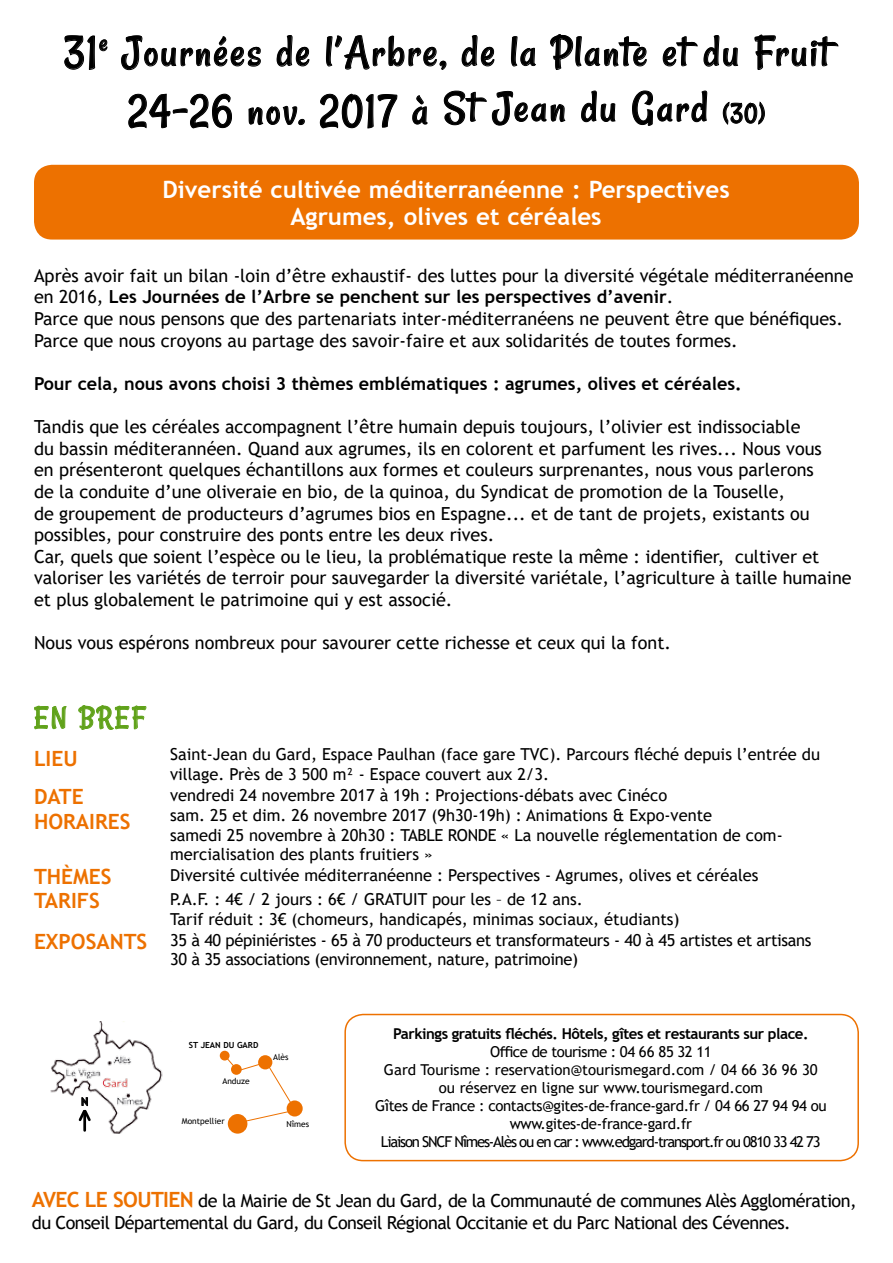
<style>
.page{position:relative;width:893px;height:1263px;background:#fff}
.page>*{position:absolute;margin:0;border:0;box-sizing:border-box;transform-origin:0 0}
.t1{font:45px/58.5px "Rancho";letter-spacing:.05em;color:#000;text-align:center}
.t2{font:30px "Rancho";letter-spacing:.1em;color:#60a21a}
.t3{font:700 24px/27px "Trebuchet MS";color:#fff;text-align:center}
.t4{font:700 21px/25.2px "Trebuchet MS";color:#ed7100}
.t5{font:18px/21.6px "Trebuchet MS";color:#000}
.t6{font:18px/21.6px "Trebuchet MS";letter-spacing:-.03em;color:#000}
.t7{font:700 18px "Trebuchet MS";color:#000}
.t8{font:16.5px/19.8px "Trebuchet MS";color:#000}
.t9{font:16.5px/19.8px "Trebuchet MS";letter-spacing:-.02em;color:#000}
.t10{font:15px/18px "Trebuchet MS";letter-spacing:-.025em;color:#000;text-align:center}
.t11{font:700 15px "Trebuchet MS";letter-spacing:-.03em;color:#000}
.t12{font:700 10.8px "Trebuchet MS";color:#000}
.t13{font:8.4px "Trebuchet MS";color:#000}
.t14{font:700 8.4px "Trebuchet MS";color:#000}
.s1{font-size:27px}
.s2{font-weight:700}
.s3{font-weight:700;font-size:21px;color:#ed7100}
</style>
<div class="page">
<svg style="left:64px;top:35px;width:44px;height:35px"></svg>
<svg style="left:121px;top:35px;width:189px;height:94px"></svg>
<svg style="left:319px;top:34px;width:520px;height:95px"></svg>
<div style="left:34px;top:165px;width:825px;height:75px;background:#ed7100;border-radius:18px"></div>
<div style="left:344px;top:1014px;width:515px;height:147px;border:2px solid #ed7100;border-radius:18px"></div>
<div style="left:287px;top:1100px;width:16px;height:16px;background:#ed7100;border-radius:50%"></div>
<div style="left:220px;top:1051px;width:10px;height:9px;background:#ed7100;border-radius:50%"></div>
<div style="left:228px;top:1114px;width:19px;height:20px;background:#ed7100;border-radius:50%"></div>
<svg style="left:224px;top:1055px;width:71px;height:69px"></svg>
<img style="left:50px;top:1022px;width:113px;height:112px">
<hr style="left:83px;top:1111px;width:3px;height:19px;background:#000">
<svg style="left:76px;top:1097px;width:17px;height:26px"></svg>
<svg style="left:34px;top:706px;width:33px;height:24px"></svg>
<svg style="left:78px;top:705px;width:69px;height:25px"></svg>
<h1 class="t1" style="left:64px;top:23px;width:774px">31<sup>e</sup> Journées de l’Arbre, de la Plante et du Fruit<br>24-26 nov. 2017 à St Jean du Gard <span class="s1">(30)</span></h1>
<h3 class="t3" style="left:162px;top:175px;width:569px">Diversité cultivée méditerranéenne : Perspectives<br>Agrumes, olives et céréales</h3>
<p class="t5" style="left:34px;top:265px;width:821px">Après avoir fait un bilan -loin d’être exhaustif- des luttes pour la diversité végétale méditerranéenne en 2016, <span class="s2">Les Journées de l’Arbre se penchent sur les perspectives d’avenir</span>.<br>Parce que nous pensons que des partenariats inter-méditerranéens ne peuvent être que bénéfiques.<br>Parce que nous croyons au partage des savoir-faire et aux solidarités de toutes formes.</p>
<p class="t7" style="left:34px;top:372px;width:709px">Pour cela, nous avons choisi 3 thèmes emblématiques : agrumes, olives et céréales.</p>
<p class="t5" style="left:34px;top:416px;width:819px">Tandis que les céréales accompagnent l’être humain depuis toujours, l’olivier est indissociable<br>du bassin méditerannéen. Quand aux agrumes, ils en colorent et parfument les rives... Nous vous<br>en présenteront quelques échantillons aux formes et couleurs surprenantes, nous vous parlerons<br>de la conduite d’une oliveraie en bio, de la quinoa, du Syndicat de promotion de la Touselle,<br>de groupement de producteurs d’agrumes bios en Espagne... et de tant de projets, existants ou possibles, pour construire des ponts entre les deux rives.<br>Car, quels que soient l’espèce ou le lieu, la problématique reste la même : identifier, cultiver et valoriser les variétés de terroir pour sauvegarder la diversité variétale, l’agriculture à taille humaine et plus globalement le patrimoine qui y est associé.</p>
<p class="t5" style="left:34px;top:632px;width:639px">Nous vous espérons nombreux pour savourer cette richesse et ceux qui la font.</p>
<h2 class="t2" style="left:34px;top:699px;width:112px">EN BREF</h2>
<p class="t4" style="left:34px;top:746px;width:31px">LIEU</p>
<p class="t8" style="left:170px;top:745px;width:651px">Saint-Jean du Gard, Espace Paulhan (face gare TVC). Parcours fléché depuis l’entrée du village. Près de 3 500 m² - Espace couvert aux 2/3.</p>
<p class="t4" style="left:34px;top:784px;width:98px">DATE<br>HORAIRES</p>
<p class="t8" style="left:170px;top:785px;width:544px">vendredi 24 novembre 2017 à 19h : Projections-débats avec Cinéco<br>sam. 25 et dim. 26 novembre 2017 (9h30-19h) : Animations &amp; Expo-vente samedi 25 novembre à 20h30 : table ronde</p>
<p class="t8" style="left:501px;top:825px;width:283px">« La nouvelle réglementation de com-</p>
<p class="t8" style="left:170px;top:844px;width:264px">mercialisation des plants fruitiers »</p>
<p class="t4" style="left:34px;top:864px;width:79px">THèMES</p>
<p class="t8" style="left:170px;top:863px;width:590px;line-height:24px">Diversité cultivée méditerranéenne : Perspectives - Agrumes, olives et céréales<br>P.A.F. : 4€ / 2 jours : 6€ / GRATUIT pour les – de 12 ans.</p>
<p class="t8" style="left:170px;top:909px;width:511px">Tarif réduit : 3€ (chomeurs, handicapés, minimas sociaux, étudiants)</p>
<p class="t4" style="left:34px;top:888px;width:67px">TARIFS</p>
<p class="t9" style="left:170px;top:930px;width:643px;text-indent:-136px"><span class="s3">EXPOSANTS</span> 35 à 40 pépiniéristes - 65 à 70 producteurs et transformateurs - 40 à 45 artistes et artisans<br>30 à 35 associations (environnement, nature, patrimoine)</p>
<p class="t12" style="left:81px;top:1095px;width:7px">N</p>
<p class="t14" style="left:189px;top:1040px;width:70px">St Jean du Gard</p>
<p class="t13" style="left:222px;top:1075px;width:29px">Anduze</p>
<p class="t13" style="left:273px;top:1052px;width:17px">Alès</p>
<p class="t13" style="left:182px;top:1115px;width:44px">Montpellier</p>
<p class="t13" style="left:286px;top:1118px;width:24px">Nîmes</p>
<p class="t11" style="left:393px;top:1024px;width:417px">Parkings gratuits fléchés. Hôtels, gîtes et restaurants sur place.</p>
<p class="t10" style="left:375px;top:1043px;width:453px">Office de tourisme : 04 66 85 32 11<br>Gard Tourisme : reservation@tourismegard.com / 04 66 36 96 30 ou réservez en ligne sur www.tourismegard.com<br>Gîtes de France : contacts@gites-de-france-gard.fr / 04 66 27 94 94 ou www.gites-de-france-gard.fr<br>Liaison SNCF Nîmes-Alès ou en car : www.edgard-transport.fr ou 0810 33 42 73</p>
<p class="t6" style="left:32px;top:1190px;width:826px"><span class="s3">AVEC LE SOUTIEN</span> de la Mairie de St Jean du Gard, de la Communauté de communes Alès Agglomération, du Conseil Départemental du Gard, du Conseil Régional Occitanie et du Parc National des Cévennes.</p>
</div>
